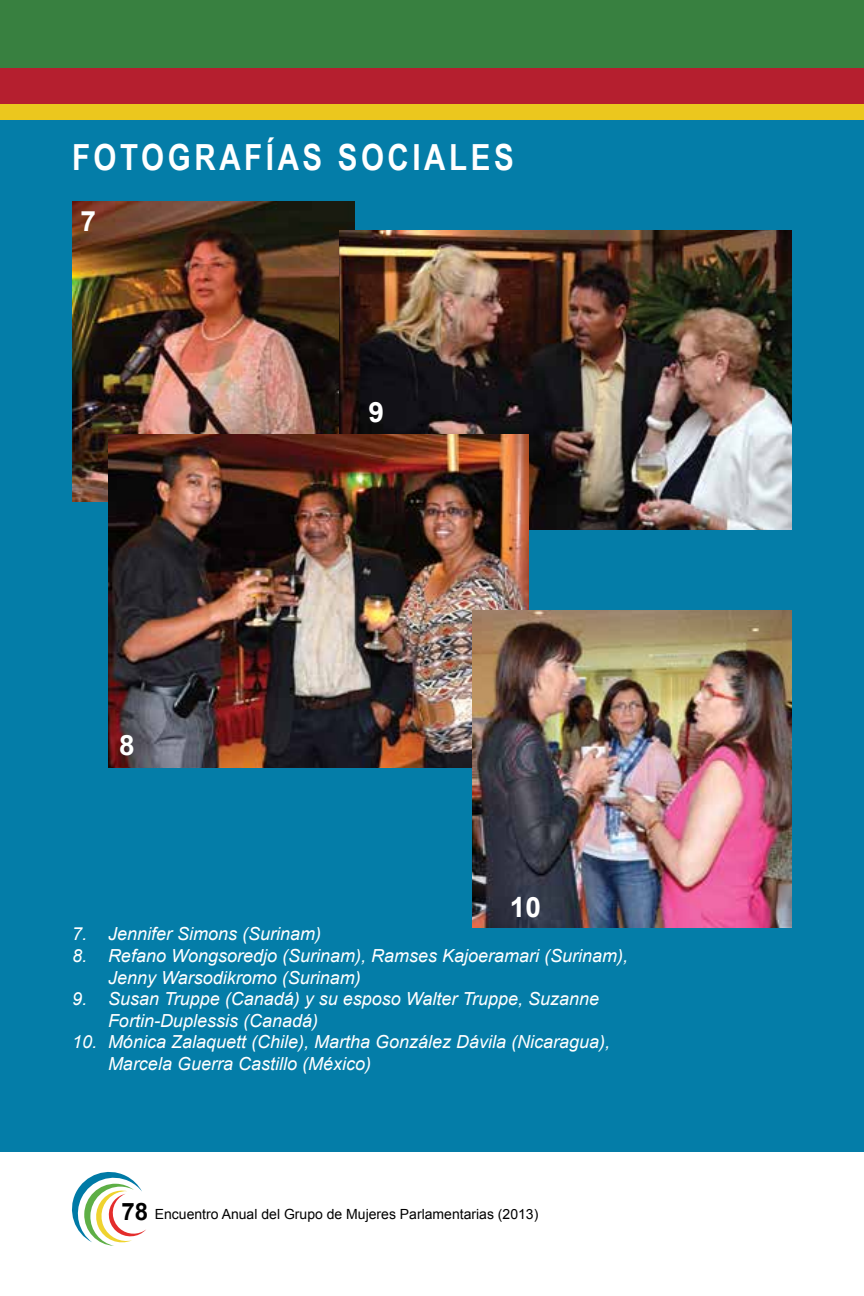
<style>
.page{position:relative;width:864px;height:1296px;background:#fff}
.page>*{position:absolute;margin:0;border:0;box-sizing:border-box;transform-origin:0 0}
.t1{font:700 36px "Arial Narrow";letter-spacing:.1em;color:#fff}
.t2{font:700 28px "Arial";color:#fff}
.t3{font:italic 18px/21.6px "Arial";color:#fff}
.t4{font:14px "Arial";color:#000}
.s1{font-weight:700;font-size:24px}
</style>
<div class="page">
<div style="left:0;top:120px;width:864px;height:1032px;background:#047da8"></div>
<div style="left:0;top:102px;width:864px;height:18px;background:#ebc71e"></div>
<div style="left:0;top:0;width:864px;height:72px;background:#388040"></div>
<svg style="left:72px;top:1171px;width:74px;height:75px"></svg>
<div style="left:0;top:68px;width:864px;height:36px;background:#b51f2f"></div>
<img style="left:72px;top:202px;width:283px;height:300px">
<img style="left:340px;top:231px;width:452px;height:299px">
<img style="left:108px;top:435px;width:420px;height:332px">
<img style="left:472px;top:611px;width:320px;height:316px">
<h1 class="t1" style="left:72px;top:130px;width:169px">FOTOGRAFÍA</h1>
<h1 class="t1" style="left:303px;top:130px;width:213px">S SOCIALES</h1>
<h2 class="t2" style="left:81px;top:202px;width:17px">7</h2>
<h2 class="t2" style="left:119px;top:727px;width:17px">8</h2>
<h2 class="t2" style="left:369px;top:394px;width:17px">9</h2>
<h2 class="t2" style="left:510px;top:889px;width:33px">10</h2>
<p class="t3" style="left:72px;top:924px;width:251px">7. Jennifer Simons (Surinam)</p>
<p class="t3" style="left:108px;top:945px;width:522px;text-indent:-36px">8. Refano Wongsoredjo (Surinam), Ramses Kajoeramari (Surinam),<br>Jenny Warsodikromo (Surinam)</p>
<p class="t3" style="left:108px;top:988px;width:493px;text-indent:-36px">9. Susan Truppe (Canadá) y su esposo Walter Truppe, Suzanne<br>Fortin-Duplessis (Canadá)</p>
<p class="t3" style="left:108px;top:1032px;width:504px;text-indent:-36px">10. Mónica Zalaquett (Chile), Martha González Dávila (Nicaragua),<br>Marcela Guerra Castillo (México)</p>
<p class="t4" style="left:121px;top:1205px;width:419px"><span class="s1">78</span> Encuentro Anual del Grupo de Mujeres Parlamentarias (2013)</p>
</div>
